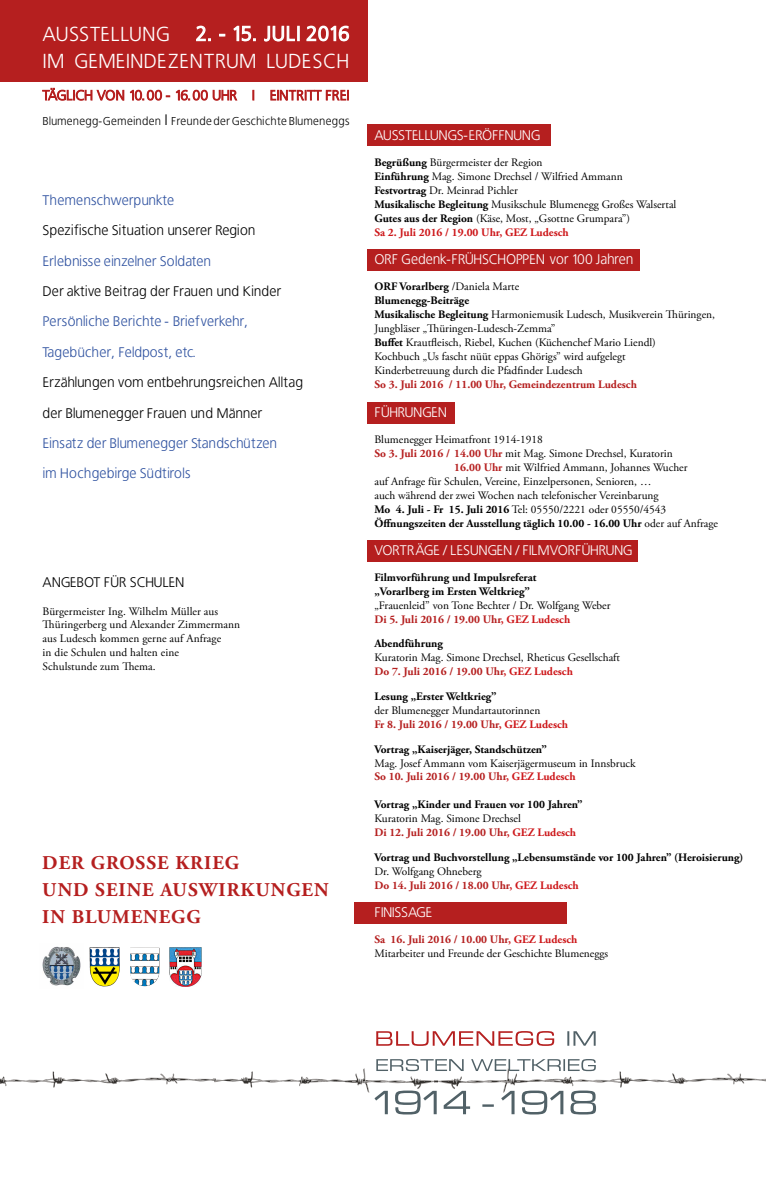
<style>
.page{position:relative;width:766px;height:1191px;background:#fff}
.page>*{position:absolute;margin:0;border:0;box-sizing:border-box;transform-origin:0 0}
.t1{font:20.25px/27.8px "Bastardus Sans";color:#fff}
.t2{font:700 19.44px/26.7px "Adobe Garamond Pro";letter-spacing:.05em;color:#b51f1f}
.t3{font:13.92px/30.4px "Bastardus Sans";letter-spacing:.005em;color:#2f52a0}
.t4{font:13.92px/30.4px "Bastardus Sans";letter-spacing:.005em;color:#000}
.t5{font:13.92px "Bastardus Sans";letter-spacing:-.03em;color:#fff}
.t6{font:13.92px "Bastardus Sans";letter-spacing:-.025em;color:#000}
.t7{font:13.92px "Bastardus Sans";letter-spacing:-.05em;color:#fff}
.t8{font:11.4px/13.9px "Adobe Garamond Pro";color:#000}
.t9{font:700 11.4px/13.9px "Adobe Garamond Pro";color:#000}
.t10{font:700 11.4px/13.9px "Adobe Garamond Pro";color:#b51f1f}
.t11{font:11.4px "Bastardus Sans";letter-spacing:.025em;color:#000}
.s1{font-size:15.18px}
.s2{font-weight:700}
.s3{font-weight:700;color:#cd171a}
.s4{font-weight:700;color:#b51f1f}
.s5{font-weight:400}
.s6{font-weight:400;color:#000}
.s7{color:#cd171a}
</style>
<div class="page">
<div style="left:367px;top:402px;width:88px;height:21px;background:#b51f1f"></div>
<div style="left:354px;top:902px;width:212px;height:21px;background:#b51f1f"></div>
<div style="left:367px;top:540px;width:270px;height:22px;background:#b51f1f"></div>
<div style="left:367px;top:249px;width:273px;height:22px;background:#b51f1f"></div>
<div style="left:367px;top:124px;width:183px;height:21px;background:#b51f1f"></div>
<div style="left:0;top:0;width:367px;height:82px;background:#b51f1f"></div>
<svg style="left:196px;top:25px;width:15px;height:17px"></svg>
<svg style="left:219px;top:34px;width:6px;height:2px"></svg>
<svg style="left:233px;top:25px;width:23px;height:17px"></svg>
<svg style="left:264px;top:25px;width:31px;height:17px"></svg>
<div style="left:297px;top:26px;width:3px;height:15px;border:1px solid #fff"></div>
<svg style="left:306px;top:25px;width:44px;height:17px"></svg>
<svg style="left:42px;top:88px;width:82px;height:13px"></svg>
<svg style="left:130px;top:90px;width:40px;height:11px"></svg>
<svg style="left:176px;top:90px;width:61px;height:11px"></svg>
<svg style="left:270px;top:90px;width:78px;height:10px"></svg>
<img style="left:89px;top:947px;width:31px;height:40px">
<svg style="left:130px;top:947px;width:27px;height:1px"></svg>
<img style="left:42px;top:946px;width:39px;height:40px">
<img style="left:170px;top:947px;width:31px;height:40px">
<svg style="left:567px;top:1031px;width:28px;height:14px"></svg>
<svg style="left:376px;top:1031px;width:178px;height:15px"></svg>
<svg style="left:0;top:1059px;width:765px;height:55px"></svg>
<h1 class="t1" style="left:43px;top:20px;width:308px">AUSSTELLUNG 2. - 15. JULI 2016<br>IM GEMEINDEZENTRUM LUDESCH</h1>
<p class="t11" style="left:43px;top:114px;width:308px">Blumenegg-Gemeinden <span class="s1">I</span> Freunde der Geschichte Blumeneggs</p>
<p class="t3" style="left:43px;top:185px;width:133px">Themenschwerpunkte</p>
<p class="t4" style="left:43px;top:215px;width:214px">Spezifische Situation unserer Region</p>
<p class="t3" style="left:43px;top:246px;width:170px">Erlebnisse einzelner Soldaten</p>
<p class="t4" style="left:43px;top:276px;width:240px">Der aktive Beitrag der Frauen und Kinder</p>
<p class="t3" style="left:43px;top:306px;width:207px">Persönliche Berichte - Briefverkehr,<br>Tagebücher, Feldpost, etc.</p>
<p class="t4" style="left:43px;top:367px;width:262px">Erzählungen vom entbehrungsreichen Alltag der Blumenegger Frauen und Männer</p>
<p class="t3" style="left:43px;top:428px;width:236px">Einsatz der Blumenegger Standschützen im Hochgebirge Südtirols</p>
<p class="t6" style="left:43px;top:574px;width:143px">ANGEBOT FÜR SCHULEN</p>
<p class="t8" style="left:43px;top:604px;width:199px">Bürgermeister Ing. Wilhelm Müller aus Thüringerberg und Alexander Zimmermann aus Ludesch kommen gerne auf Anfrage<br>in die Schulen und halten eine<br>Schulstunde zum Thema.</p>
<h2 class="t2" style="left:42px;top:850px;width:288px">DER GROSSE KRIEG<br>UND SEINE AUSWIRKUNGEN<br>IN BLUMENEGG</h2>
<p class="t5" style="left:374px;top:127px;width:168px">AUSSTELLUNGS-ERÖFFNUNG</p>
<p class="t8" style="left:374px;top:156px;width:303px"><span class="s2">Begrüßung</span> Bürgermeister der Region<br><span class="s2">Einführung</span> Mag. Simone Drechsel / Wilfried Ammann <span class="s2">Festvortrag</span> Dr. Meinrad Pichler<br><span class="s2">Musikalische Begleitung</span> Musikschule Blumenegg Großes Walsertal <span class="s2">Gutes aus der Region</span> (Käse, Most, „Gsottne Grumpara”)<br><span class="s3">Sa 2. Juli 2016 / 19.00 Uhr, GEZ Ludesch</span></p>
<p class="t5" style="left:374px;top:251px;width:260px">ORF Gedenk-FRÜHSCHOPPEN vor 100 Jahren</p>
<p class="t8" style="left:374px;top:280px;width:342px"><span class="s2">ORF Vorarlberg</span> /Daniela Marte<br><span class="s2">Blumenegg-Beiträge<br>Musikalische Begleitung</span> Harmoniemusik Ludesch, Musikverein Thüringen, Jungbläser „Thüringen-Ludesch-Zemma”<br><span class="s2">Buffet</span> Krautfleisch, Riebel, Kuchen (Küchenchef Mario Liendl)<br>Kochbuch „Us fascht nüüt eppas Ghörigs” wird aufgelegt<br>Kinderbetreuung durch die Pfadfinder Ludesch</p>
<p class="t10" style="left:374px;top:377px;width:264px">So 3. Juli 2016 / 11.00 Uhr, Gemeindezentrum Ludesch</p>
<p class="t7" style="left:374px;top:404px;width:74px">FÜHRUNGEN</p>
<p class="t8" style="left:374px;top:433px;width:170px">Blumenegger Heimatfront 1914-1918</p>
<p class="t8" style="left:374px;top:447px;width:300px"><span class="s4">So 3. Juli 2016 / 14.00 Uhr</span> mit Mag. Simone Drechsel, Kuratorin</p>
<p class="t8" style="left:454px;top:461px;width:235px"><span class="s4">16.00 Uhr</span> mit Wilfried Ammann, Johannes Wucher</p>
<p class="t8" style="left:374px;top:475px;width:278px">auf Anfrage für Schulen, Vereine, Einzelpersonen, Senioren, …</p>
<p class="t8" style="left:374px;top:488px;width:285px">auch während der zwei Wochen nach telefonischer Vereinbarung</p>
<p class="t8" style="left:374px;top:502px;width:293px"><span class="s2">Mo 4. Juli - Fr 15. Juli 2016</span> Tel: 05550/2221 oder 05550/4543</p>
<p class="t9" style="left:374px;top:516px;width:345px">Öffnungszeiten der Ausstellung täglich 10.00 - 16.00 Uhr <span class="s5">oder auf Anfrage</span></p>
<p class="t5" style="left:374px;top:542px;width:260px">VORTRÄGE / LESUNGEN / FILMVORFÜHRUNG</p>
<p class="t9" style="left:374px;top:570px;width:163px">Filmvorführung und Impulsreferat „Vorarlberg im Ersten Weltkrieg”</p>
<p class="t8" style="left:374px;top:598px;width:237px">„Frauenleid” von Tone Bechter / Dr. Wolfgang Weber<br><span class="s4">Di 5. Juli 2016 / 19.00 Uhr</span><span class="s3">, GEZ Ludesch</span></p>
<p class="t9" style="left:374px;top:637px;width:70px">Abendführung</p>
<p class="t8" style="left:374px;top:651px;width:247px">Kuratorin Mag. Simone Drechsel, Rheticus Gesellschaft<br><span class="s4">Do 7. Juli 2016 / 19.00 Uhr</span><span class="s3">, GEZ Ludesch</span></p>
<p class="t9" style="left:374px;top:689px;width:124px">Lesung „Erster Weltkrieg”</p>
<p class="t8" style="left:374px;top:704px;width:195px">der Blumenegger Mundartautorinnen<br><span class="s4">Fr 8. Juli 2016 / 19.00 Uhr</span><span class="s3">, GEZ Ludesch</span></p>
<p class="t9" style="left:374px;top:742px;width:174px">Vortrag „Kaiserjäger, Standschützen”</p>
<p class="t8" style="left:374px;top:756px;width:262px">Mag. Josef Ammann vom Kaiserjägermuseum in Innsbruck<br><span class="s4">So 10. Juli 2016 / 19.00 Uhr</span><span class="s3">, GEZ Ludesch</span></p>
<p class="t9" style="left:374px;top:798px;width:210px">Vortrag „Kinder und Frauen vor 100 Jahren”</p>
<p class="t8" style="left:374px;top:812px;width:203px">Kuratorin Mag. Simone Drechsel<br><span class="s4">Di 12. Juli 2016 / 19.00 Uhr</span><span class="s3">, GEZ Ludesch</span></p>
<p class="t9" style="left:374px;top:850px;width:370px">Vortrag und Buchvorstellung „Lebensumstände vor 100 Jahren” (Heroisierung)</p>
<p class="t10" style="left:374px;top:864px;width:206px"><span class="s6">Dr. Wolfgang Ohneberg<br></span>Do 14. Juli 2016 / 18.00 Uhr<span class="s7">, GEZ Ludesch</span></p>
<p class="t5" style="left:374px;top:904px;width:59px">FINISSAGE</p>
<p class="t8" style="left:374px;top:933px;width:235px"><span class="s4">Sa 16. Juli 2016 / 10.00 Uhr</span><span class="s3">, GEZ Ludesch<br></span>Mitarbeiter und Freunde der Geschichte Blumeneggs</p>
</div>
